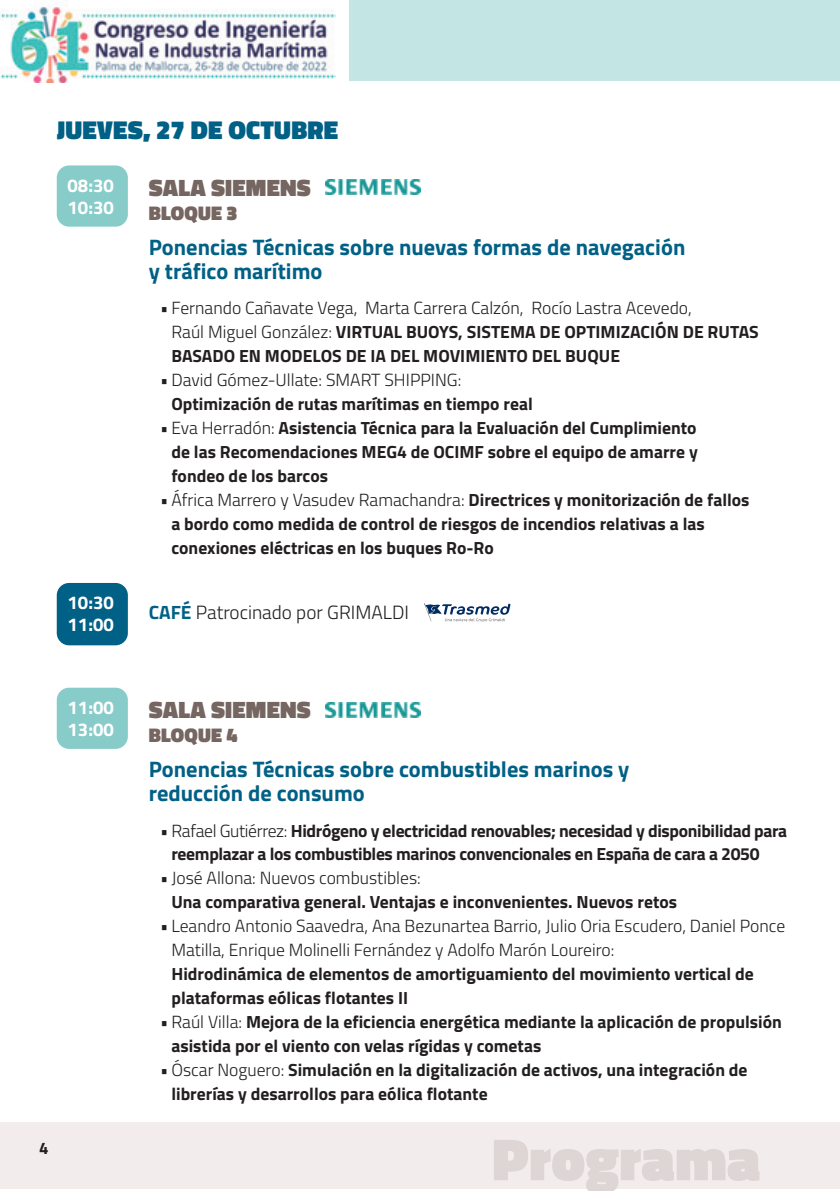
<style>
.page{position:relative;width:840px;height:1191px;background:#fff}
.page>*{position:absolute;margin:0;border:0;box-sizing:border-box;transform-origin:0 0}
.t1{font:900 60.2px "Titillium";color:#ded6d5}
.t2{font:900 26.2px "Titillium";letter-spacing:.01em;color:#006085}
.t3{font:900 24px "Titillium";letter-spacing:.01em;color:#766662}
.t4{font:700 22.4px/24px "Titillium";color:#006085}
.t5{font:900 20px "Titillium";letter-spacing:.01em;color:#766662}
.t6{font:300 19.2px "Titillium";color:#231f20}
.t7{font:700 18.6px/22.4px "Titillium";color:#fff}
.t8{font:700 17.6px/24px "Titillium";color:#231f20}
.t9{font:300 17.6px/24px "Titillium";color:#231f20}
.t10{font:700 17.6px/24px "Titillium";letter-spacing:-.02em;color:#231f20}
.t11{font:700 16.8px "Titillium";color:#231f20}
.s1{font-weight:300}
.s2{font-weight:700;color:#006085}
</style>
<div class="page">
<div style="left:349px;top:0;width:490px;height:80px;background:#c3e6e4"></div>
<div style="left:0;top:1121px;width:839px;height:67px;background:#f2edec"></div>
<img style="left:0;top:6px;width:335px;height:76px">
<div style="left:57px;top:165px;width:71px;height:62px;background:#87ccc9;border-radius:12px"></div>
<img style="left:325px;top:180px;width:95px;height:15px">
<div style="left:57px;top:687px;width:71px;height:62px;background:#87ccc9;border-radius:12px"></div>
<img style="left:325px;top:702px;width:95px;height:15px">
<div style="left:57px;top:583px;width:71px;height:62px;background:#006085;border-radius:12px"></div>
<svg style="left:424px;top:603px;width:86px;height:19px"></svg>
<h2 class="t2" style="left:57px;top:110px;width:283px">JUEVES, 27 DE OCTUBRE</h2>
<h3 class="t3" style="left:149px;top:170px;width:163px">SALA SIEMENS</h3>
<p class="t5" style="left:149px;top:198px;width:90px">BLOQUE 3</p>
<p class="t4" style="left:149px;top:234px;width:538px">Ponencias Técnicas sobre nuevas formas de navegación y tráfico marítimo</p>
<p class="t8" style="left:171px;top:295px;width:588px;text-indent:-11px"><span class="s1">• Fernando Cañavate Vega, Marta Carrera Calzón, Rocío Lastra Acevedo,<br>Raúl Miguel González:</span> VIRTUAL BUOYS, SISTEMA DE OPTIMIZACIÓN DE RUTAS<br>BASADO EN MODELOS DE IA DEL MOVIMIENTO DEL BUQUE</p>
<p class="t9" style="left:160px;top:367px;width:302px">• David Gómez-Ullate: SMART SHIPPING:</p>
<p class="t8" style="left:171px;top:391px;width:362px">Optimización de rutas marítimas en tiempo real</p>
<p class="t8" style="left:171px;top:415px;width:527px;text-align:justify;text-indent:-11px"><span class="s1">• Eva Herradón:</span> Asistencia Técnica para la Evaluación del Cumplimiento de las Recomendaciones MEG4 de OCIMF sobre el equipo de amarre y fondeo de los barcos</p>
<p class="t8" style="left:171px;top:487px;width:579px;text-indent:-11px"><span class="s1">• África Marrero y Vasudev Ramachandra:</span> Directrices y monitorización de fallos a bordo como medida de control de riesgos de incendios relativas a las conexiones eléctricas en los buques Ro-Ro</p>
<p class="t7" style="left:68px;top:173px;width:48px">08:30<br>10:30</p>
<p class="t7" style="left:68px;top:590px;width:48px">10:30<br>11:00</p>
<p class="t6" style="left:149px;top:598px;width:262px"><span class="s2">CAFÉ</span> Patrocinado por GRIMALDI</p>
<p class="t7" style="left:68px;top:695px;width:48px">11:00<br>13:00</p>
<h3 class="t3" style="left:149px;top:692px;width:163px">SALA SIEMENS</h3>
<p class="t5" style="left:149px;top:720px;width:90px">BLOQUE 4</p>
<p class="t4" style="left:149px;top:756px;width:482px">Ponencias Técnicas sobre combustibles marinos y reducción de consumo</p>
<p class="t10" style="left:171px;top:817px;width:617px;text-indent:-11px"><span class="s1">• Rafael Gutiérrez:</span> Hidrógeno y electricidad renovables; necesidad y disponibilidad para reemplazar a los combustibles marinos convencionales en España de cara a 2050</p>
<p class="t9" style="left:160px;top:865px;width:262px">• José Allona: Nuevos combustibles:</p>
<p class="t8" style="left:171px;top:889px;width:507px">Una comparativa general. Ventajas e inconvenientes. Nuevos retos</p>
<p class="t9" style="left:171px;top:913px;width:615px;text-indent:-11px">• Leandro Antonio Saavedra, Ana Bezunartea Barrio, Julio Oria Escudero, Daniel Ponce<br>Matilla, Enrique Molinelli Fernández y Adolfo Marón Loureiro:</p>
<p class="t8" style="left:171px;top:961px;width:583px">Hidrodinámica de elementos de amortiguamiento del movimiento vertical de plataformas eólicas flotantes II</p>
<p class="t8" style="left:171px;top:1009px;width:611px;text-indent:-11px"><span class="s1">• Raúl Villa:</span> Mejora de la eficiencia energética mediante la aplicación de propulsión asistida por el viento con velas rígidas y cometas</p>
<p class="t8" style="left:171px;top:1057px;width:577px;text-indent:-11px"><span class="s1">• Óscar Noguero:</span> Simulación en la digitalización de activos, una integración de librerías y desarrollos para eólica flotante</p>
<p class="t11" style="left:39px;top:1135px;width:11px">4</p>
<h1 class="t1" style="left:492px;top:1115px;width:270px">Programa</h1>
</div>
